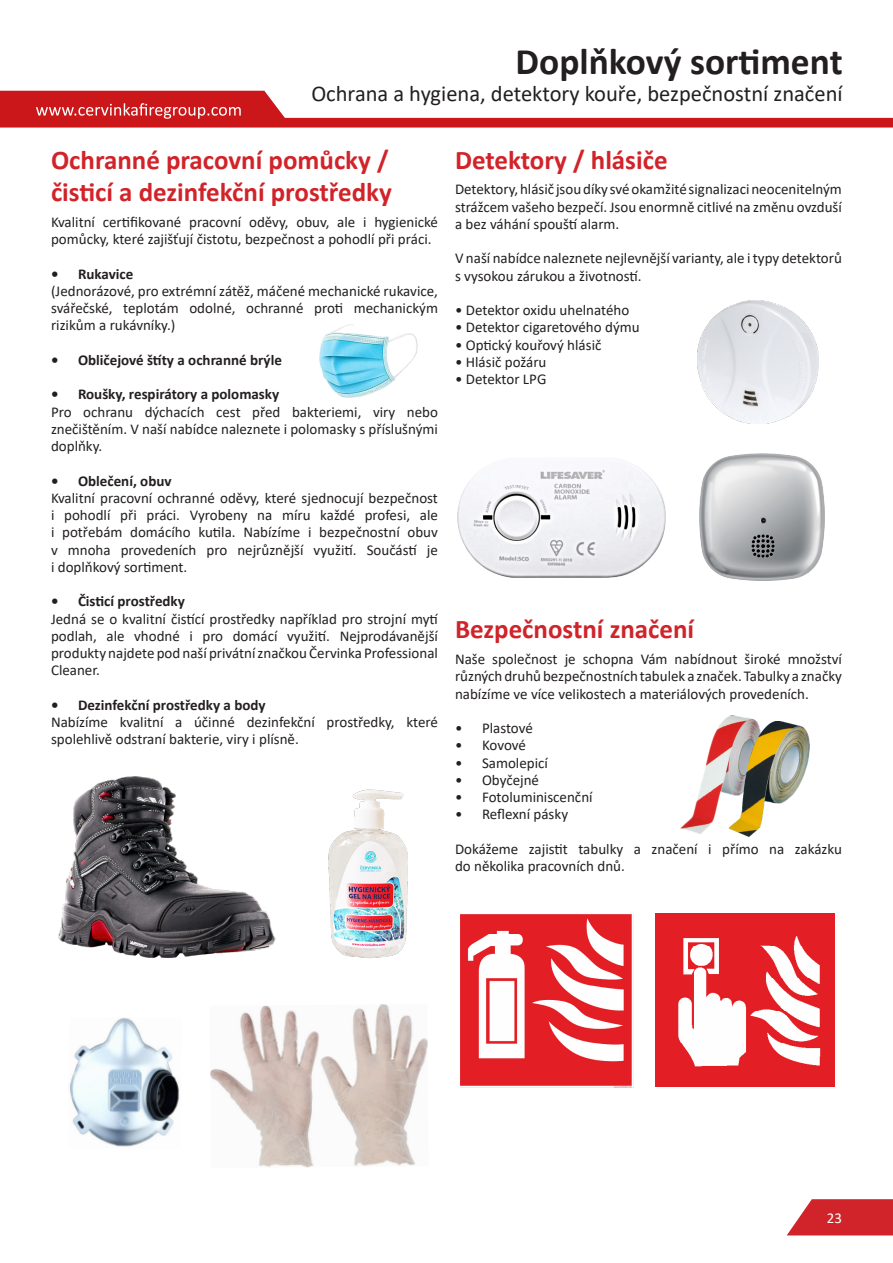
<style>
.page{position:relative;width:893px;height:1263px;background:#fff}
.page>*{position:absolute;margin:0;border:0;box-sizing:border-box;transform-origin:0 0}
.Název_produktu_-_pravé_zarovnání{font:700 37.5px "Calibri";color:#231f20}
.Název_odstavce{font:700 27px/32.4px "Calibri";color:#d1232a}
.Název_produktu_-_pravé_zarovnání-2{font:22.5px "Calibri";color:#231f20}
.Text_-_regular{font:15px/17.2px "Calibri";color:#231f20;text-align:justify}
.t1{font:700 15px "Calibri";color:#231f20}
.t2{font:15px "Calibri";color:#fff}
</style>
<div class="page">
<svg style="left:787px;top:1199px;width:106px;height:36px;background:#d63d44"></svg>
<img style="left:328px;top:789px;width:80px;height:169px">
<img style="left:69px;top:1018px;width:110px;height:129px">
<img style="left:210px;top:1004px;width:218px;height:164px">
<img style="left:58px;top:776px;width:218px;height:182px">
<img style="left:319px;top:324px;width:98px;height:73px">
<img style="left:699px;top:453px;width:126px;height:127px">
<img style="left:457px;top:463px;width:208px;height:114px">
<img style="left:697px;top:300px;width:122px;height:124px">
<img style="left:460px;top:913px;width:174px;height:175px">
<img style="left:656px;top:913px;width:178px;height:173px">
<img style="left:681px;top:715px;width:129px;height:121px">
<svg style="left:0;top:91px;width:893px;height:37px"></svg>
<p class="Název_produktu_-_pravé_zarovnání" style="left:516px;top:35px;width:329px">Doplňkový sortiment</p>
<p class="Název_produktu_-_pravé_zarovnání-2" style="left:311px;top:78px;width:533px">Ochrana a hygiena, detektory kouře, bezpečnostní značení</p>
<p class="Název_odstavce" style="left:51px;top:143px;width:342px">Ochranné pracovní pomůcky / čisticí a dezinfekční prostředky</p>
<p class="Text_-_regular" style="left:51px;top:213px;width:388px">Kvalitní certifikované pracovní oděvy, obuv, ale i hygienické pomůcky, které zajišťují čistotu, bezpečnost a pohodlí při práci.</p>
<p class="t1" style="left:51px;top:263px;width:84px">• Rukavice</p>
<p class="Text_-_regular" style="left:51px;top:282px;width:388px">(Jednorázové, pro extrémní zátěž, máčené mechanické rukavice, svářečské, teplotám odolné, ochranné proti mechanickým rizikům a rukávníky.)</p>
<p class="t1" style="left:51px;top:349px;width:232px">• Obličejové štíty a ochranné brýle</p>
<p class="t1" style="left:51px;top:384px;width:230px">• Roušky, respirátory a polomasky</p>
<p class="Text_-_regular" style="left:51px;top:403px;width:388px">Pro ochranu dýchacích cest před bakteriemi, viry nebo znečištěním. V naší nabídce naleznete i polomasky s příslušnými doplňky.</p>
<p class="t1" style="left:51px;top:470px;width:122px">• Oblečení, obuv</p>
<p class="Text_-_regular" style="left:51px;top:489px;width:388px">Kvalitní pracovní ochranné oděvy, které sjednocují bezpečnost i pohodlí při práci. Vyrobeny na míru každé profesi, ale i potřebám domácího kutila. Nabízíme i bezpečnostní obuv v mnoha provedeních pro nejrůznější využití. Součástí je i doplňkový sortiment.</p>
<p class="t1" style="left:51px;top:591px;width:135px">• Čisticí prostředky</p>
<p class="Text_-_regular" style="left:51px;top:610px;width:389px">Jedná se o kvalitní čistící prostředky například pro strojní mytí podlah, ale vhodné i pro domácí využití. Nejprodávanější produkty najdete pod naší privátní značkou Červinka Professional Cleaner.</p>
<p class="t1" style="left:51px;top:694px;width:216px">• Dezinfekční prostředky a body</p>
<p class="Text_-_regular" style="left:51px;top:713px;width:388px">Nabízíme kvalitní a účinné dezinfekční prostředky, které spolehlivě odstraní bakterie, viry i plísně.</p>
<p class="Název_odstavce" style="left:455px;top:143px;width:214px">Detektory / hlásiče</p>
<p class="Text_-_regular" style="left:455px;top:180px;width:388px">Detektory, hlásič jsou díky své okamžité signalizaci neocenitelným strážcem vašeho bezpečí. Jsou enormně citlivé na změnu ovzduší a bez váhání spouští alarm.</p>
<p class="Text_-_regular" style="left:455px;top:249px;width:388px">V naší nabídce naleznete nejlevnější varianty, ale i typy detektorů s vysokou zárukou a životností.</p>
<p class="Text_-_regular" style="left:455px;top:301px;width:176px">• Detektor oxidu uhelnatého</p>
<p class="Text_-_regular" style="left:455px;top:318px;width:186px">• Detektor cigaretového dýmu</p>
<p class="Text_-_regular" style="left:455px;top:336px;width:148px">• Optický kouřový hlásič</p>
<p class="Text_-_regular" style="left:455px;top:353px;width:93px">• Hlásič požáru</p>
<p class="Text_-_regular" style="left:455px;top:370px;width:93px">• Detektor LPG</p>
<p class="Název_odstavce" style="left:455px;top:613px;width:241px">Bezpečnostní značení</p>
<p class="Text_-_regular" style="left:455px;top:650px;width:388px">Naše společnost je schopna Vám nabídnout široké množství různých druhů bezpečnostních tabulek a značek. Tabulky a značky nabízíme ve více velikostech a materiálových provedeních.</p>
<p class="Text_-_regular" style="left:455px;top:719px;width:79px">• Plastové</p>
<p class="Text_-_regular" style="left:455px;top:736px;width:72px">• Kovové</p>
<p class="Text_-_regular" style="left:455px;top:754px;width:94px">• Samolepicí</p>
<p class="Text_-_regular" style="left:455px;top:771px;width:86px">• Obyčejné</p>
<p class="Text_-_regular" style="left:455px;top:788px;width:139px">• Fotoluminiscenční</p>
<p class="Text_-_regular" style="left:455px;top:805px;width:115px">• Reflexní pásky</p>
<p class="Text_-_regular" style="left:455px;top:840px;width:388px">Dokážeme zajistit tabulky a značení i přímo na zakázku do několika pracovních dnů.</p>
<p class="t2" style="left:827px;top:1207px;width:17px">23</p>
</div>
